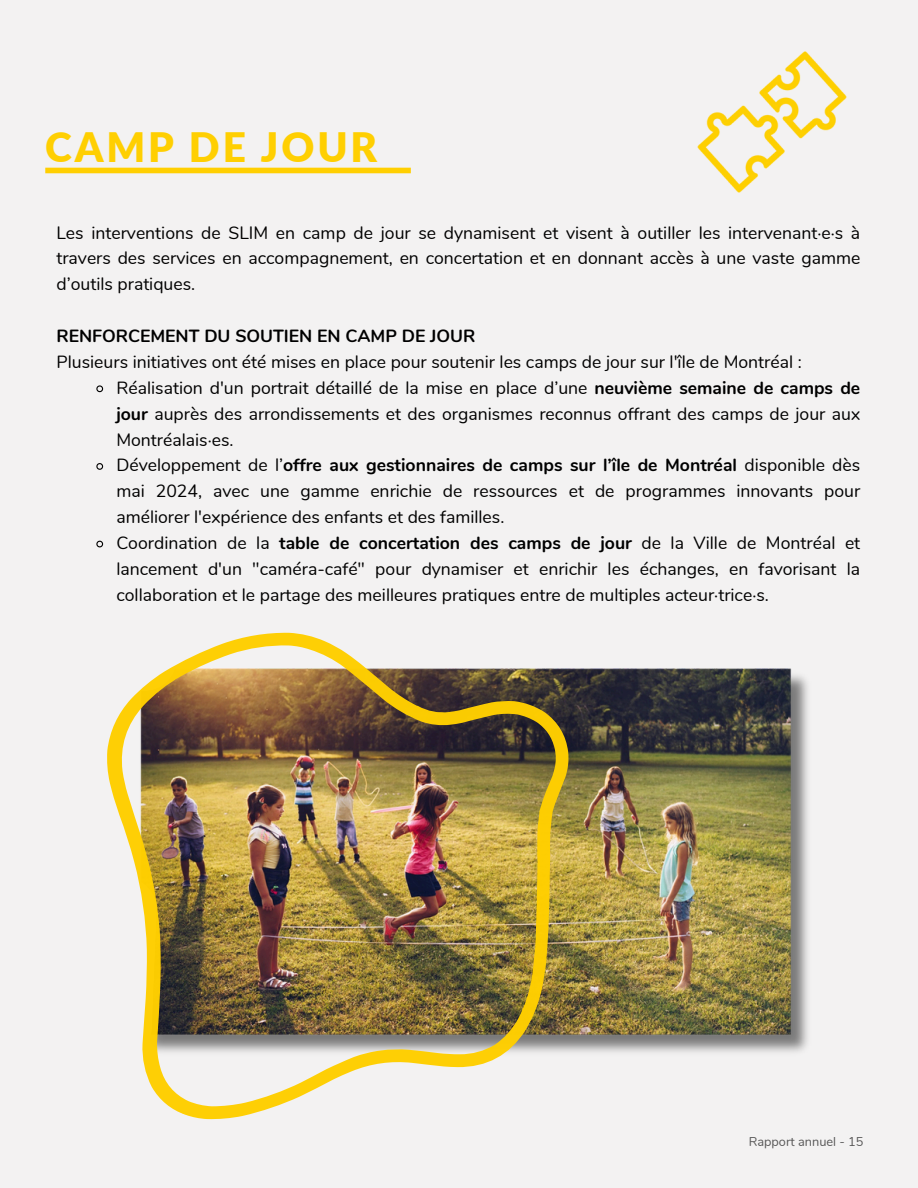
<style>
.page{position:relative;width:918px;height:1188px;background:#f3f2f2}
.page>*{position:absolute;margin:0;border:0;box-sizing:border-box;transform-origin:0 0}
.t1{font:900 40.5px "Lato";letter-spacing:.07em;color:#ffcf01}
.t2{font:17.7px/25.8px "Nunito";color:#000;text-align:justify}
.t3{font:12.75px "Nunito";color:#000}
.s1{font-weight:700}
</style>
<div class="page">
<svg style="left:96px;top:385px;width:8px;height:8px"></svg>
<svg style="left:96px;top:463px;width:8px;height:7px"></svg>
<svg style="left:96px;top:540px;width:8px;height:8px"></svg>
<div style="left:45px;top:168px;width:366px;height:5px;background:#ffcf01"></div>
<img style="left:640px;top:668px;width:168px;height:384px">
<img style="left:697px;top:51px;width:150px;height:142px">
<img style="left:107px;top:632px;width:533px;height:488px">
<p class="t1" style="left:45px;top:122px;width:333px">CAMP DE JOUR</p>
<h1 class="t2" style="left:56px;top:220px;width:805px">Les interventions de SLIM en camp de jour se dynamisent et visent à outiller les intervenant·e·s à travers des services en accompagnement, en concertation et en donnant accès à une vaste gamme d’outils pratiques.</h1>
<p class="t2" style="left:56px;top:323px;width:747px"><span class="s1">RENFORCEMENT DU SOUTIEN EN CAMP DE JOUR<br></span>Plusieurs initiatives ont été mises en place pour soutenir les camps de jour sur l'île de Montréal :</p>
<h2 class="t2" style="left:116px;top:375px;width:745px">Réalisation d'un portrait détaillé de la mise en place d’une <span class="s1">neuvième semaine de camps de jour</span> auprès des arrondissements et des organismes reconnus offrant des camps de jour aux Montréalais·es.</h2>
<h2 class="t2" style="left:116px;top:453px;width:745px">Développement de l’<span class="s1">offre aux gestionnaires de camps sur l’île de Montréal</span> disponible dès mai 2024, avec une gamme enrichie de ressources et de programmes innovants pour améliorer l'expérience des enfants et des familles.</h2>
<p class="t2" style="left:116px;top:530px;width:745px">Coordination de la <span class="s1">table de concertation des camps de jour</span> de la Ville de Montréal et lancement d'un "caméra-café" pour dynamiser et enrichir les échanges, en favorisant la collaboration et le partage des meilleures pratiques entre de multiples acteur·trice·s.</p>
<p class="t3" style="left:749px;top:1133px;width:116px">Rapport annuel - 15</p>
</div>
